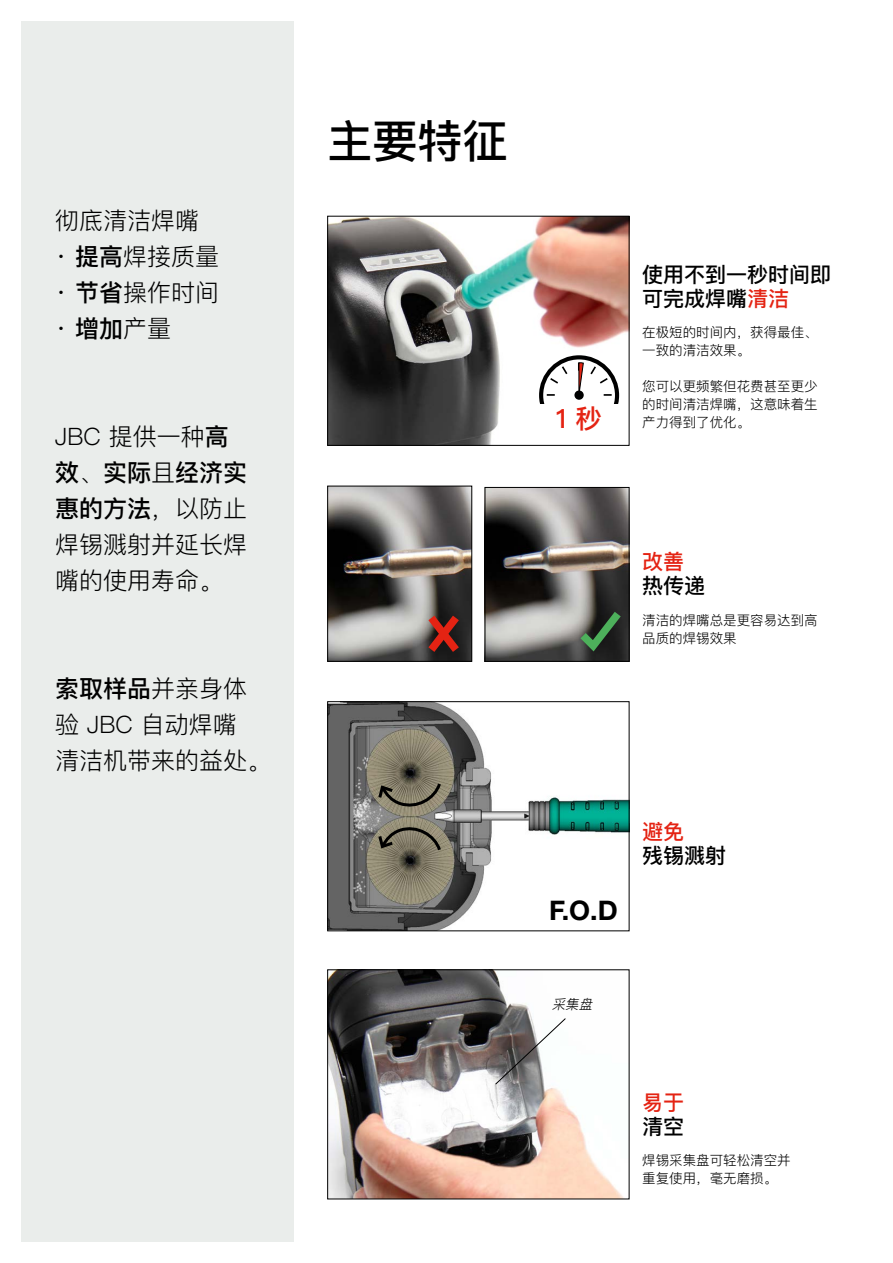
<style>
.page{position:relative;width:893px;height:1263px;background:#fff}
.page>*{position:absolute;margin:0;border:0;box-sizing:border-box;transform-origin:0 0}
.t1{font:500 45px "Ping Fang SC";color:#000}
.t2{font:700 27px "Helvetica Neue LT Std";color:#000}
.t3{font:500 26.55px "Ping Fang SC";color:#e42313}
.t4{font:300 24px/36px "Ping Fang SC";color:#000}
.t5{font:500 21px/24px "Ping Fang SC";color:#000}
.t6{font:500 21px/24px "Ping Fang SC";color:#e42313}
.t7{font:300 13.5px/18px "Ping Fang SC";color:#000}
.Texto{font:italic 300 13.5px "Ping Fang SC";color:#000}
.s1{font-weight:500}
.s2{color:#e42313}
.s3{color:#000}
</style>
<div class="page">
<img style="left:329px;top:971px;width:294px;height:226px">
<div style="left:327px;top:969px;width:302px;height:230px;border:1px solid #000"></div>
<img style="left:329px;top:488px;width:141px;height:171px">
<div style="left:327px;top:486px;width:145px;height:175px;border:1px solid #000"></div>
<img style="left:487px;top:489px;width:140px;height:170px">
<div style="left:485px;top:487px;width:144px;height:174px;border:1px solid #000"></div>
<img style="left:329px;top:218px;width:298px;height:226px">
<div style="left:327px;top:216px;width:302px;height:230px;border:1px solid #000"></div>
<img style="left:329px;top:703px;width:298px;height:226px">
<div style="left:327px;top:701px;width:302px;height:230px;border:1px solid #000"></div>
<svg style="left:376px;top:780px;width:67px;height:33px;background:#7a7563"></svg>
<svg style="left:376px;top:821px;width:67px;height:32px;background:#7a7463"></svg>
<div style="left:21px;top:21px;width:272px;height:1220px;background:#eaedeb"></div>
<svg style="left:495px;top:1018px;width:71px;height:67px"></svg>
<svg style="left:572px;top:603px;width:56px;height:54px;background:#475447"></svg>
<svg style="left:421px;top:607px;width:45px;height:53px;background:#623530"></svg>
<div style="left:541px;top:357px;width:76px;height:76px;background:#fff;border-radius:50%"></div>
<div style="left:539px;top:355px;width:80px;height:80px;border:4px solid #000;border-radius:50%"></div>
<svg style="left:547px;top:394px;width:8px;height:2px"></svg>
<svg style="left:604px;top:394px;width:8px;height:2px"></svg>
<svg style="left:590px;top:365px;width:20px;height:19px"></svg>
<svg style="left:548px;top:364px;width:20px;height:20px"></svg>
<div style="left:576px;top:392px;width:7px;height:7px;background:#000;border-radius:50%"></div>
<div style="left:574px;top:390px;width:10px;height:10px;border:2px solid #000;border-radius:50%"></div>
<svg style="left:578px;top:363px;width:5px;height:35px"></svg>
<div style="left:539px;top:404px;width:79px;height:32px;background:#fff"></div>
<p class="t4" style="left:55px;top:203px;width:146px">彻底清洁焊嘴</p>
<p class="t4" style="left:55px;top:239px;width:165px">· <span class="s1">提高</span>焊接质量</p>
<p class="t4" style="left:55px;top:275px;width:165px">· <span class="s1">节省</span>操作时间</p>
<p class="t4" style="left:55px;top:311px;width:117px">· <span class="s1">增加</span>产量</p>
<p class="t4" style="left:55px;top:419px;width:193px">JBC 提供一种<span class="s1">高效</span>、<span class="s1">实际</span>且<span class="s1">经济实惠的方法</span>，以防止焊锡溅射并延长焊嘴的使用寿命。</p>
<p class="t4" style="left:55px;top:671px;width:217px"><span class="s1">索取样品</span>并亲身体验 JBC 自动焊嘴<br>清洁机带来的益处。</p>
<p class="t1" style="left:327px;top:113px;width:181px">主要特征</p>
<p class="t3" style="left:556px;top:402px;width:48px">1 秒</p>
<p class="t5" style="left:642px;top:263px;width:190px">使用不到一秒时间即可完成焊嘴<span class="s2">清洁</span></p>
<p class="t7" style="left:642px;top:323px;width:177px">在极短的时间内，获得最佳、一致的清洁效果。</p>
<p class="t7" style="left:642px;top:377px;width:177px;text-align:justify">您可以更频繁但花费甚至更少的时间清洁焊嘴，这意味着生产力得到了优化。</p>
<p class="t6" style="left:642px;top:550px;width:43px">改善</p>
<p class="t5" style="left:642px;top:574px;width:64px">热传递</p>
<p class="t7" style="left:642px;top:611px;width:177px">清洁的焊嘴总是更容易达到高品质的焊锡效果</p>
<p class="t2" style="left:549px;top:894px;width:70px">F.O.D</p>
<p class="t5" style="left:642px;top:820px;width:85px"><span class="s2">避免<br></span>残锡溅射</p>
<p class="Texto" style="left:552px;top:996px;width:46px">采集盘</p>
<p class="t6" style="left:642px;top:1090px;width:43px">易于<span class="s3">清空</span></p>
<p class="t7" style="left:642px;top:1151px;width:150px">焊锡采集盘可轻松清空并重复使用，毫无磨损。</p>
</div>
